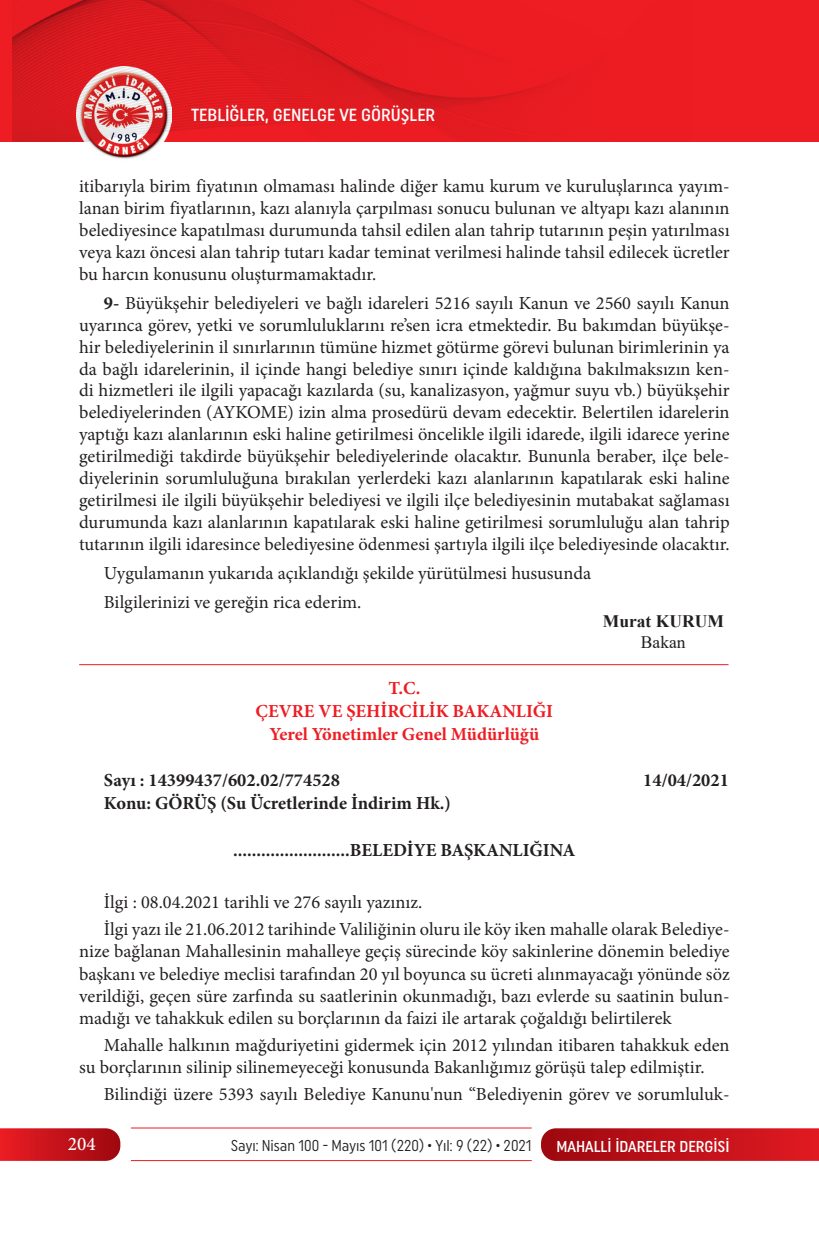
<style>
.page{position:relative;width:819px;height:1241px;background:#fff}
.page>*{position:absolute;margin:0;border:0;box-sizing:border-box;transform-origin:0 0}
.t1{font:500 19.25px "Minion Pro";color:#fff}
.t2{font:18.38px/21.9px "Minion Pro";color:#231f20}
.t3{font:700 18.38px "Minion Pro";color:#231f20}
.t4{font:700 18.38px/23.1px "Minion Pro";color:#ee1d23;text-align:center}
.t5{font:500 17.5px "Uniform Condensed";color:#fff}
.t6{font:700 17.5px "Times New Roman";color:#231f20}
.t7{font:17.5px "Times New Roman";color:#231f20}
.t8{font:15.75px "Uniform Condensed";color:#231f20;scale:.95 1}
.t9{font:500 15.75px "Uniform Condensed";color:#fff}
.s1{font-weight:700}
</style>
<div class="page">
<svg style="left:541px;top:1128px;width:278px;height:32px;background:#c0151d"></svg>
<svg style="left:0;top:1128px;width:120px;height:32px;background:#c61920"></svg>
<hr style="left:131px;top:1127px;width:400px;height:1px;background:#ee1d23">
<hr style="left:131px;top:1159px;width:400px;height:1px;background:#ee1d23">
<div style="left:0;top:0;width:819px;height:141px;background:#ee1d23"></div>
<img style="left:76px;top:141px;width:96px;height:18px">
<img style="left:13px;top:0;width:550px;height:141px">
<hr style="left:79px;top:664px;width:649px;height:1px;background:#ee1d23">
<p class="t5" style="left:191px;top:105px;width:245px">TEBLİĞLER, GENELGE VE GÖRÜŞLER</p>
<p class="t2" style="left:79px;top:175px;width:652px;text-align:justify">itibarıyla birim fiyatının olmaması halinde diğer kamu kurum ve kuruluşlarınca yayım&shy;lanan birim fiyatlarının, kazı alanıyla çarpılması sonucu bulunan ve altyapı kazı alanının belediyesince kapatılması durumunda tahsil edilen alan tahrip tutarının peşin yatırılması veya kazı öncesi alan tahrip tutarı kadar teminat verilmesi halinde tahsil edilecek ücretler bu harcın konusunu oluşturmamaktadır.</p>
<p class="t2" style="left:79px;top:292px;width:652px;text-align:justify;text-indent:25px"><span class="s1">9-</span> Büyükşehir belediyeleri ve bağlı idareleri 5216 sayılı Kanun ve 2560 sayılı Kanun uyarınca görev, yetki ve sorumluluklarını re’sen icra etmektedir. Bu bakımdan büyükşe&shy;hir belediyelerinin il sınırlarının tümüne hizmet götürme görevi bulunan birimlerinin ya da bağlı idarelerinin, il içinde hangi belediye sınırı içinde kaldığına bakılmaksızın ken&shy;di hizmetleri ile ilgili yapacağı kazılarda (su, kanalizasyon, yağmur suyu vb.) büyükşehir belediyelerinden (AYKOME) izin alma prosedürü devam edecektir. Belertilen idarelerin yaptığı kazı alanlarının eski haline getirilmesi öncelikle ilgili idarede, ilgili idarece yerine getirilmediği takdirde büyükşehir belediyelerinde olacaktır. Bununla beraber, ilçe bele&shy;diyelerinin sorumluluğuna bırakılan yerlerdeki kazı alanlarının kapatılarak eski haline getirilmesi ile ilgili büyükşehir belediyesi ve ilgili ilçe belediyesinin mutabakat sağlaması durumunda kazı alanlarının kapatılarak eski haline getirilmesi sorumluluğu alan tahrip tutarının ilgili idaresince belediyesine ödenmesi şartıyla ilgili ilçe belediyesinde olacaktır.</p>
<p class="t2" style="left:104px;top:558px;width:488px;line-height:29.2px">Uygulamanın yukarıda açıklandığı şekilde yürütülmesi hususunda<br>Bilgilerinizi ve gereğin rica ederim.</p>
<p class="t6" style="left:602px;top:608px;width:123px">Murat KURUM</p>
<p class="t7" style="left:641px;top:630px;width:46px">Bakan</p>
<p class="t4" style="left:256px;top:676px;width:299px">T.C.<br>ÇEVRE VE ŞEHİRCİLİK BAKANLIĞI<br>Yerel Yönetimler Genel Müdürlüğü</p>
<p class="t3" style="left:104px;top:767px;width:237px">Sayı : 14399437/602.02/774528</p>
<p class="t3" style="left:643px;top:767px;width:87px">14/04/2021</p>
<p class="t3" style="left:104px;top:790px;width:348px">Konu: GÖRÜŞ (Su Ücretlerinde İndirim Hk.)</p>
<p class="t3" style="left:233px;top:836px;width:344px">.........................BELEDİYE BAŞKANLIĞINA</p>
<p class="t2" style="left:104px;top:888px;width:627px;line-height:27.1px">İlgi : 08.04.2021 tarihli ve 276 sayılı yazınız.<br>İlgi yazı ile 21.06.2012 tarihinde Valiliğinin oluru ile köy iken mahalle olarak Belediye-</p>
<p class="t2" style="left:79px;top:940px;width:652px;text-align:justify">nize bağlanan Mahallesinin mahalleye geçiş sürecinde köy sakinlerine dönemin belediye başkanı ve belediye meclisi tarafından 20 yıl boyunca su ücreti alınmayacağı yönünde söz verildiği, geçen süre zarfında su saatlerinin okunmadığı, bazı evlerde su saatinin bulun&shy;madığı ve tahakkuk edilen su borçlarının da faizi ile artarak çoğaldığı belirtilerek</p>
<p class="t2" style="left:79px;top:1033px;width:652px;text-indent:25px">Mahalle halkının mağduriyetini gidermek için 2012 yılından itibaren tahakkuk eden su borçlarının silinip silinemeyeceği konusunda Bakanlığımız görüşü talep edilmiştir.</p>
<p class="t2" style="left:104px;top:1083px;width:627px">Bilindiği üzere 5393 sayılı Belediye Kanunu'nun “Belediyenin görev ve sorumluluk-</p>
<p class="t1" style="left:68px;top:1131px;width:29px">204</p>
<p class="t8" style="left:231px;top:1136px;width:318px">Sayı: Nisan 100 - Mayıs 101 (220) • Yıl: 9 (22) • 2021</p>
<p class="t9" style="left:556px;top:1136px;width:175px">MAHALLİ İDARELER DERGİSİ</p>
</div>
